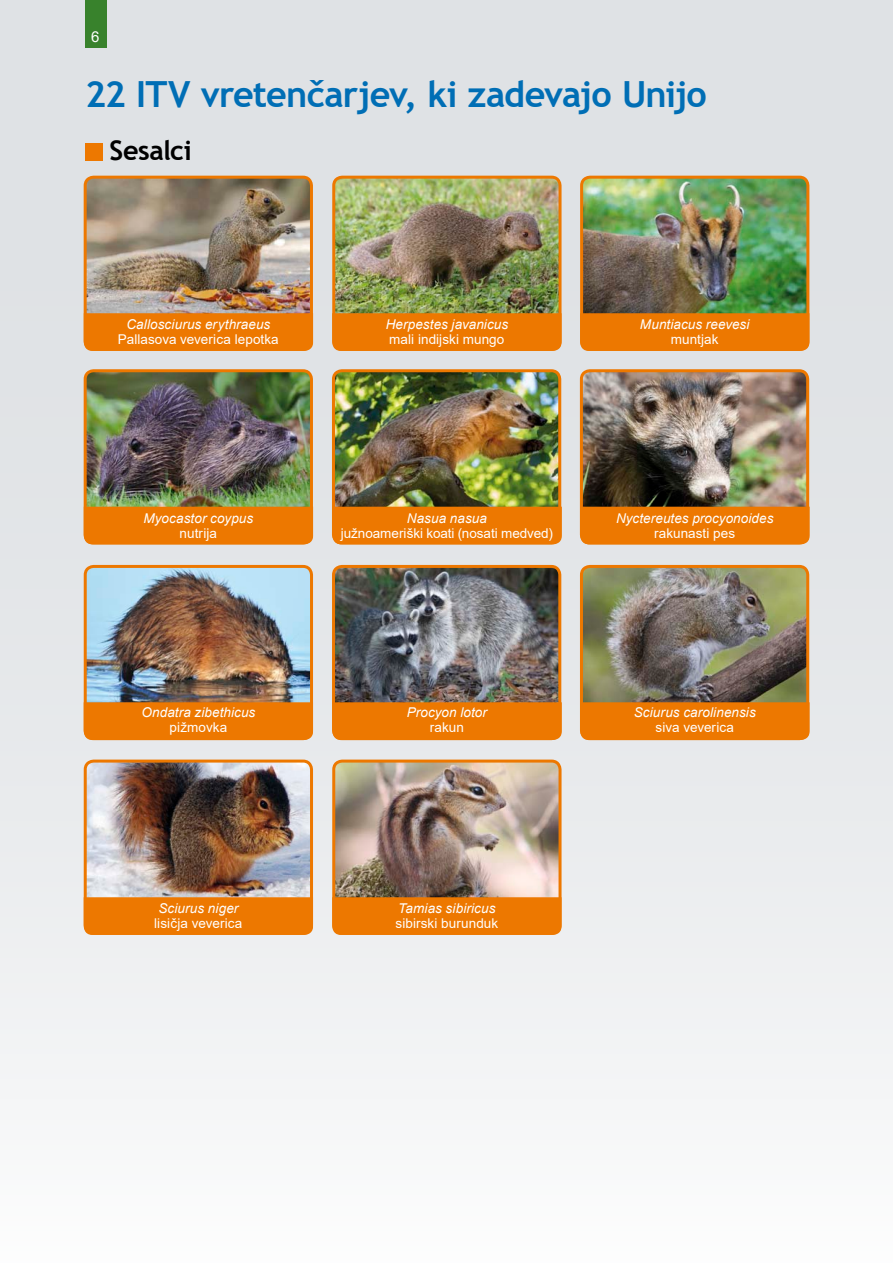
<style>
.page{position:relative;width:893px;height:1263px;background:#fff}
.page>*{position:absolute;margin:0;border:0;box-sizing:border-box;transform-origin:0 0}
.t1{font:700 36px "Trebuchet MS";letter-spacing:-.025em;color:#006eb5}
.t2{font:700 27px "Trebuchet MS";letter-spacing:-.015em;color:#000}
.t3{font:15px "Arial";color:#fff}
.t4{font:italic 13.5px "Arial";letter-spacing:.005em;color:#fff}
.t5{font:13.5px "Arial";letter-spacing:.005em;color:#fff}
</style>
<div class="page">
<div style="left:0;top:0;width:893px;height:1263px;background:linear-gradient(to bottom,#d9dce0,#f6f7f8)"></div>
<div style="left:85px;top:143px;width:17px;height:17px;background:#ed7800"></div>
<div style="left:85px;top:0;width:21px;height:48px;background:#38822c"></div>
<img style="left:85px;top:177px;width:226px;height:136px">
<div style="left:84px;top:176px;width:229px;height:175px;border:3px solid #ed7800;border-radius:9px"></div>
<div style="left:84px;top:313px;width:229px;height:38px;background:#ed7800"></div>
<img style="left:85px;top:371px;width:224px;height:136px">
<div style="left:84px;top:369px;width:229px;height:175px;border:3px solid #ed7800;border-radius:9px"></div>
<div style="left:84px;top:507px;width:229px;height:37px;background:#ed7800"></div>
<img style="left:85px;top:566px;width:226px;height:136px">
<div style="left:84px;top:565px;width:229px;height:175px;border:3px solid #ed7800;border-radius:9px"></div>
<div style="left:84px;top:702px;width:229px;height:38px;background:#ed7800"></div>
<img style="left:85px;top:761px;width:224px;height:136px">
<div style="left:84px;top:759px;width:229px;height:176px;border:3px solid #ed7800;border-radius:9px"></div>
<div style="left:84px;top:897px;width:229px;height:38px;background:#ed7800"></div>
<img style="left:334px;top:177px;width:226px;height:136px">
<div style="left:332px;top:176px;width:230px;height:175px;border:3px solid #ed7800;border-radius:9px"></div>
<div style="left:332px;top:313px;width:230px;height:38px;background:#ed7800"></div>
<img style="left:333px;top:371px;width:227px;height:136px">
<div style="left:332px;top:369px;width:229px;height:175px;border:3px solid #ed7800;border-radius:9px"></div>
<div style="left:333px;top:507px;width:229px;height:37px;background:#ed7800"></div>
<img style="left:334px;top:566px;width:226px;height:136px">
<div style="left:332px;top:565px;width:229px;height:175px;border:3px solid #ed7800;border-radius:9px"></div>
<div style="left:332px;top:702px;width:230px;height:38px;background:#ed7800"></div>
<img style="left:336px;top:763px;width:222px;height:134px">
<div style="left:332px;top:759px;width:230px;height:176px;border:3px solid #ed7800;border-radius:9px"></div>
<div style="left:332px;top:897px;width:230px;height:38px;background:#ed7800"></div>
<img style="left:582px;top:177px;width:226px;height:136px">
<div style="left:580px;top:176px;width:229px;height:175px;border:3px solid #ed7800;border-radius:9px"></div>
<div style="left:580px;top:313px;width:229px;height:38px;background:#ed7800"></div>
<img style="left:581px;top:371px;width:227px;height:136px">
<div style="left:580px;top:369px;width:229px;height:175px;border:3px solid #ed7800;border-radius:9px"></div>
<div style="left:580px;top:507px;width:230px;height:37px;background:#ed7800"></div>
<img style="left:581px;top:566px;width:227px;height:136px">
<div style="left:580px;top:565px;width:229px;height:175px;border:3px solid #ed7800;border-radius:9px"></div>
<div style="left:580px;top:702px;width:230px;height:38px;background:#ed7800"></div>
<p class="t3" style="left:91px;top:26px;width:10px">6</p>
<h1 class="t1" style="left:85px;top:72px;width:623px">22 ITV vretenčarjev, ki zadevajo Unijo</h1>
<h2 class="t2" style="left:110px;top:134px;width:84px">Sesalci</h2>
<p class="t4" style="left:126px;top:315px;width:145px">Callosciurus erythraeus</p>
<p class="t5" style="left:118px;top:330px;width:162px">Pallasova veverica lepotka</p>
<p class="t4" style="left:386px;top:315px;width:124px">Herpestes javanicus</p>
<p class="t5" style="left:389px;top:330px;width:117px">mali indijski mungo</p>
<p class="t4" style="left:640px;top:315px;width:111px">Muntiacus reevesi</p>
<p class="t5" style="left:671px;top:330px;width:49px">muntjak</p>
<p class="t4" style="left:144px;top:509px;width:111px">Myocastor coypus</p>
<p class="t5" style="left:180px;top:524px;width:39px">nutrija</p>
<p class="t4" style="left:407px;top:509px;width:82px">Nasua nasua</p>
<p class="t5" style="left:341px;top:524px;width:214px">južnoameriški koati (nosati medved)</p>
<p class="t4" style="left:616px;top:509px;width:159px">Nyctereutes procyonoides</p>
<p class="t5" style="left:654px;top:524px;width:83px">rakunasti pes</p>
<p class="t4" style="left:141px;top:704px;width:115px">Ondatra zibethicus</p>
<p class="t5" style="left:170px;top:718px;width:59px">pižmovka</p>
<p class="t4" style="left:407px;top:704px;width:82px">Procyon lotor</p>
<p class="t5" style="left:430px;top:718px;width:36px">rakun</p>
<p class="t4" style="left:634px;top:704px;width:123px">Sciurus carolinensis</p>
<p class="t5" style="left:655px;top:718px;width:80px">siva veverica</p>
<p class="t4" style="left:158px;top:899px;width:81px">Sciurus niger</p>
<p class="t5" style="left:154px;top:914px;width:90px">lisičja veverica</p>
<p class="t4" style="left:398px;top:899px;width:99px">Tamias sibiricus</p>
<p class="t5" style="left:395px;top:914px;width:104px">sibirski burunduk</p>
</div>
